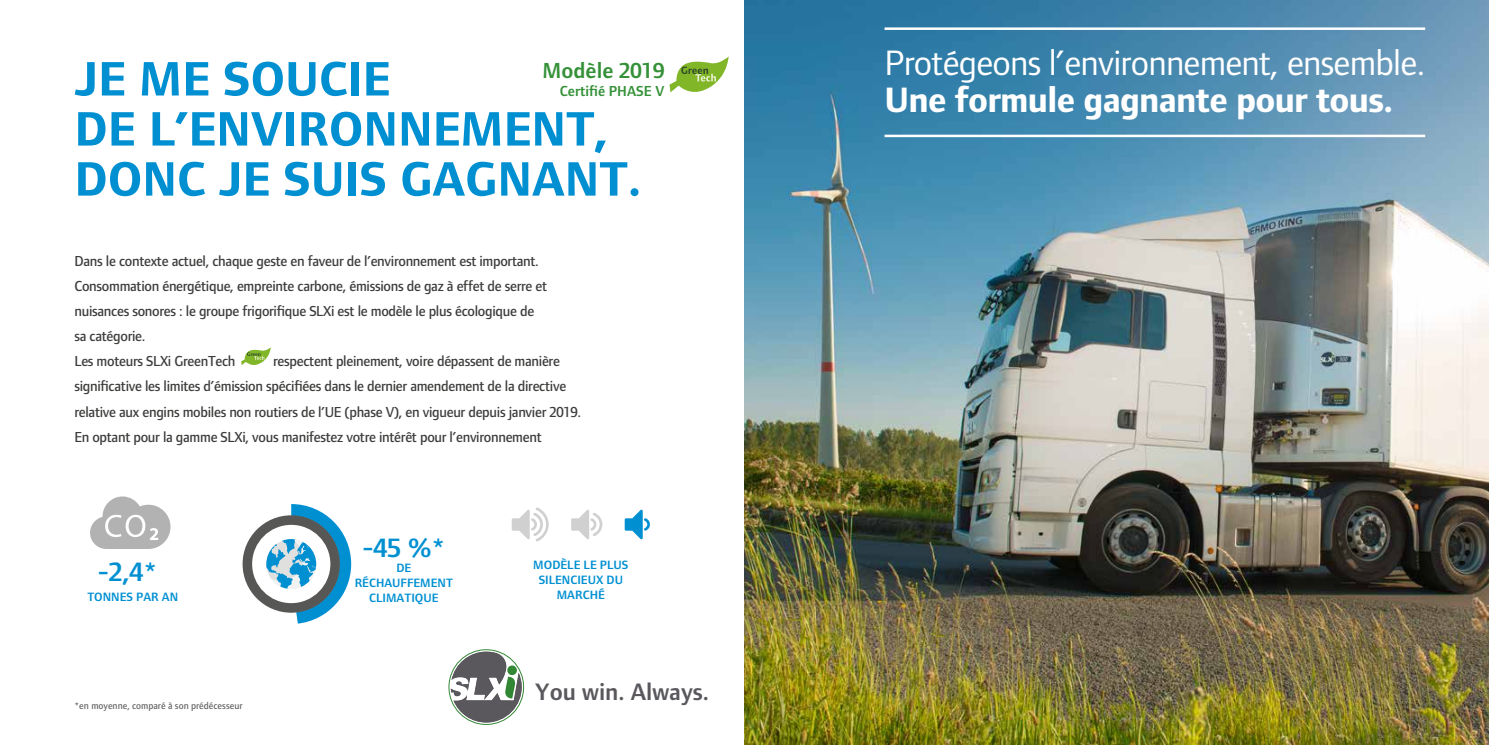
<style>
.page{position:relative;width:1489px;height:745px;background:#fff}
.page>*{position:absolute;margin:0;border:0;box-sizing:border-box;transform-origin:0 0}
.t1{font:700 50px/50px "Foundry Form Sans Blonde";color:#0090d2}
.t2{font:36.5px "Foundry Form Sans Blonde";letter-spacing:-.02em;color:#fff}
.t3{font:700 36.5px "Foundry Form Sans Blonde";letter-spacing:-.02em;color:#fff}
.t4{font:600 27.5px "Foundry Form Sans Blonde";color:#0090d2}
.t5{font:600 24.62px "Foundry Form Sans Blonde";color:#5a585d}
.t6{font:600 22.5px "Foundry Form Sans Blonde";color:#359138}
.t7{font:500 15px/25px "Foundry Form Sans Blonde";letter-spacing:-.02em;color:#3c3c3b}
.t8{font:600 15px "Foundry Form Sans Blonde";color:#359138}
.t9{font:600 12.5px/15px "Foundry Form Sans Blonde";color:#0090d2;text-align:center}
.t10{font:500 10px "Foundry Form Sans Blonde";color:#646363}
</style>
<div class="page">
<svg style="left:242px;top:504px;width:109px;height:119px"></svg>
<svg style="left:90px;top:496px;width:80px;height:52px"></svg>
<svg style="left:511px;top:507px;width:37px;height:34px"></svg>
<svg style="left:571px;top:510px;width:31px;height:29px"></svg>
<svg style="left:624px;top:509px;width:26px;height:30px"></svg>
<svg style="left:241px;top:347px;width:30px;height:18px"></svg>
<img style="left:744px;top:0;width:744px;height:744px">
<hr style="left:884px;top:27px;width:540px;height:3px;background:#fff">
<hr style="left:884px;top:135px;width:540px;height:2px;background:#fff">
<svg style="left:449px;top:650px;width:74px;height:74px"></svg>
<div style="left:507px;top:665px;width:10px;height:9px;background:#328734;border-radius:50%"></div>
<div style="left:448px;top:648px;width:76px;height:76px;border:1px solid #328734;border-radius:50%"></div>
<svg style="left:669px;top:57px;width:59px;height:36px"></svg>
<h1 class="t1" style="left:74px;top:54px;width:568px">JE ME SOUCIE<br>DE L’ENVIRONNEMENT,<br>DONC JE SUIS GAGNANT.</h1>
<h3 class="t6" style="left:542px;top:58px;width:123px">Modèle 2019</h3>
<p class="t8" style="left:559px;top:83px;width:106px">Certifié PHASE V</p>
<p class="t7" style="left:74px;top:248px;width:474px">Dans le contexte actuel, chaque geste en faveur de l’environnement est important.<br>Consommation énergétique, empreinte carbone, émissions de gaz à effet de serre et nuisances sonores : le groupe frigorifique SLXi est le modèle le plus écologique de sa catégorie.<br>Les moteurs SLXi GreenTech</p>
<p class="t7" style="left:74px;top:348px;width:508px;text-indent:199px">respectent pleinement, voire dépassent de manière significative les limites d’émission spécifiées dans le dernier amendement de la directive relative aux engins mobiles non routiers de l’UE (phase V), en vigueur depuis janvier 2019.<br>En optant pour la gamme SLXi, vous manifestez votre intérêt pour l’environnement</p>
<h3 class="t4" style="left:98px;top:556px;width:61px">-2,4*</h3>
<p class="t9" style="left:87px;top:589px;width:92px">TONNES PAR AN</p>
<p class="t10" style="left:74px;top:699px;width:170px">*en moyenne, comparé à son prédécesseur</p>
<h3 class="t4" style="left:362px;top:531px;width:84px">-45 %*</h3>
<p class="t9" style="left:355px;top:559px;width:100px">DE<br>RÉCHAUFFEMENT<br>CLIMATIQUE</p>
<p class="t9" style="left:533px;top:557px;width:96px">MODÈLE LE PLUS<br>SILENCIEUX DU<br>MARCHÉ</p>
<h3 class="t5" style="left:535px;top:677px;width:175px">You win. Always.</h3>
<h2 class="t2" style="left:884px;top:42px;width:542px">Protégeons l’environnement, ensemble.</h2>
<h2 class="t3" style="left:884px;top:79px;width:510px">Une formule gagnante pour tous.</h2>
</div>
